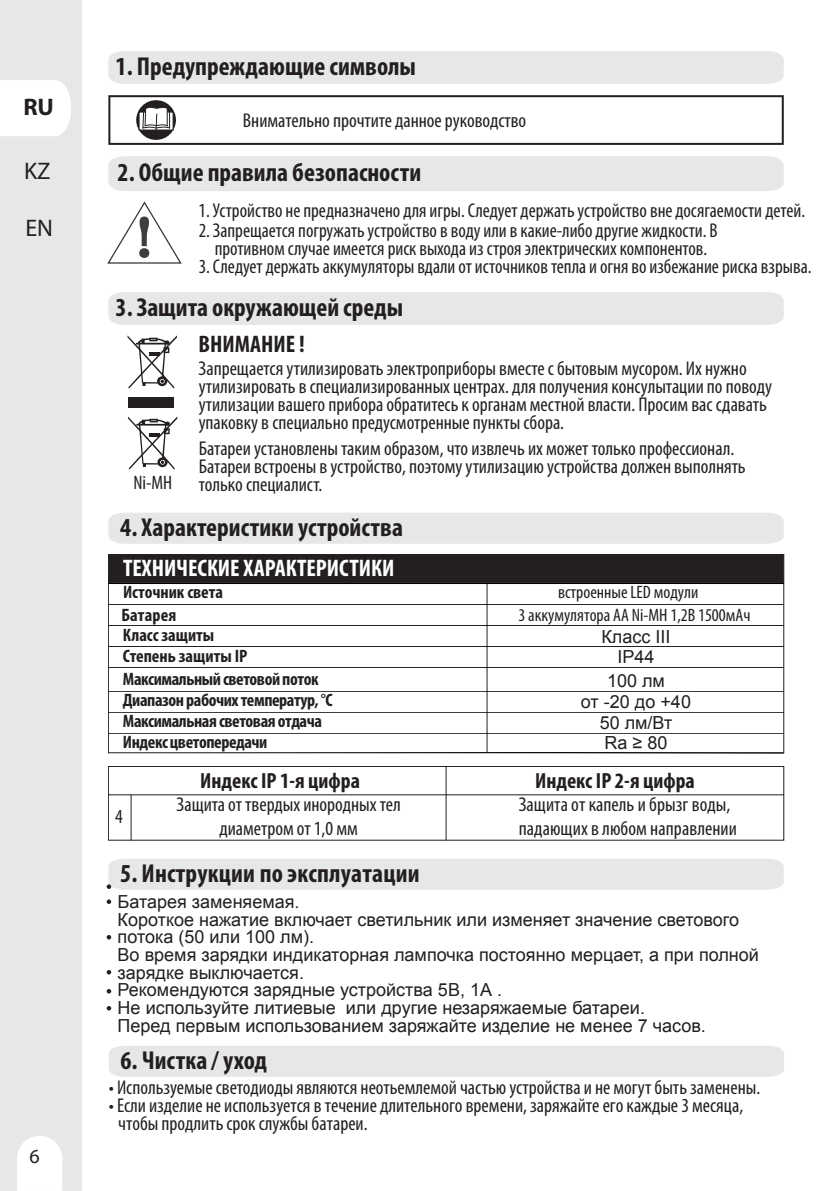
<style>
.page{position:relative;width:840px;height:1191px;background:#fff}
.page>*{position:absolute;margin:0;border:0;box-sizing:border-box;transform-origin:0 0}
.t1{font:700 condensed 26px "Myriad Pro";color:#231f20}
.t2{font:700 condensed 24px "Myriad Pro";color:#fff}
.t3{font:700 condensed 24px "Myriad Pro";color:#231f20}
.t4{font:24px "Myriad Pro";color:#231f20}
.t5{font:700 24px "Myriad Pro";color:#231f20}
.t6{font:700 condensed 22px "Myriad Pro";color:#231f20}
.t7{font:condensed 20px/18px "Myriad Pro";color:#231f20}
.t8{font:20px "Myriad Pro";color:#231f20}
.t9{font:condensed 19.6px "Myriad Pro";color:#231f20}
.t10{font:18px/17.6px "Arial";color:#231f20}
.t11{font:700 condensed 18px "Myriad Pro";letter-spacing:-.025em;color:#231f20}
.t12{font:condensed 18px "Myriad Pro";color:#231f20}
.t13{font:700 condensed 18px/20.2px "Myriad Pro";color:#231f20}
</style>
<div class="page">
<svg style="left:128px;top:416px;width:49px;height:53px"></svg>
<hr style="left:149px;top:433px;width:10px;height:4px;background:#231f20">
<div style="left:0;top:0;width:81px;height:1191px;background:#e6e7e9"></div>
<div style="left:0;top:80px;width:71px;height:56px;background:#fff"></div>
<div style="left:109px;top:1046px;width:674px;height:30px;background:#e6e7e9"></div>
<hr style="left:108px;top:794px;width:675px;height:1px;background:#231f20">
<hr style="left:445px;top:766px;width:1px;height:74px;background:#231f20">
<div style="left:108px;top:766px;width:675px;height:74px;border:1px solid #231f20"></div>
<hr style="left:131px;top:795px;width:1px;height:45px;background:#231f20">
<div style="left:108px;top:513px;width:675px;height:31px;background:#e6e7e9"></div>
<svg style="left:127px;top:335px;width:50px;height:53px"></svg>
<hr style="left:149px;top:352px;width:10px;height:4px;background:#231f20">
<div style="left:129px;top:398px;width:45px;height:10px;background:#231f20"></div>
<div style="left:108px;top:292px;width:675px;height:33px;background:#e6e7e9"></div>
<svg style="left:107px;top:201px;width:75px;height:63px"></svg>
<div style="left:108px;top:156px;width:675px;height:35px;background:#e6e7e9"></div>
<svg style="left:108px;top:95px;width:675px;height:50px"></svg>
<div style="left:108px;top:51px;width:675px;height:33px;background:#e6e7e9"></div>
<svg style="left:17px;top:1136px;width:45px;height:55px;background:#fcfcfd"></svg>
<div style="left:107px;top:859px;width:676px;height:30px;background:#e6e7e9"></div>
<svg style="left:107px;top:899px;width:4px;height:5px"></svg>
<svg style="left:107px;top:935px;width:4px;height:4px"></svg>
<svg style="left:107px;top:970px;width:4px;height:4px"></svg>
<svg style="left:107px;top:989px;width:4px;height:4px"></svg>
<svg style="left:107px;top:1006px;width:4px;height:4px"></svg>
<div style="left:108px;top:554px;width:675px;height:29px;background:#231f20"></div>
<hr style="left:486px;top:584px;width:1px;height:168px;background:#231f20">
<hr style="left:108px;top:583px;width:675px;height:1px;background:#231f20">
<hr style="left:108px;top:604px;width:675px;height:1px;background:#231f20">
<hr style="left:108px;top:625px;width:675px;height:1px;background:#231f20">
<hr style="left:108px;top:646px;width:675px;height:1px;background:#231f20">
<hr style="left:108px;top:667px;width:675px;height:1px;background:#231f20">
<hr style="left:108px;top:691px;width:675px;height:1px;background:#231f20">
<hr style="left:108px;top:712px;width:675px;height:1px;background:#231f20">
<hr style="left:108px;top:733px;width:675px;height:1px;background:#231f20">
<svg style="left:108px;top:752px;width:675px;height:1px"></svg>
<p class="t5" style="left:23px;top:94px;width:32px">RU</p>
<p class="t4" style="left:24px;top:156px;width:28px">KZ</p>
<p class="t4" style="left:25px;top:213px;width:29px">EN</p>
<p class="t8" style="left:29px;top:1143px;width:12px">6</p>
<h1 class="t1" style="left:116px;top:50px;width:302px">1. Предупреждающие символы</h1>
<p class="t7" style="left:243px;top:111px;width:285px">Внимательно прочтите данное руководство</p>
<h1 class="t1" style="left:118px;top:156px;width:305px">2. Общие правила безопасности</h1>
<p class="t7" style="left:198px;top:201px;width:607px">1. Устройство не предназначено для игры. Следует держать устройство вне досягаемости детей.</p>
<p class="t7" style="left:198px;top:222px;width:520px;text-align:center">2. Запрещается погружать устройство в воду или в какие-либо другие жидкости. В противном случае имеется риск выхода из строя электрических компонентов.</p>
<p class="t7" style="left:198px;top:258px;width:614px">3. Следует держать аккумуляторы вдали от источников тепла и огня во избежание риска взрыва.</p>
<h1 class="t1" style="left:116px;top:291px;width:289px">3. Защита окружающей среды</h1>
<p class="t9" style="left:133px;top:472px;width:40px">Ni-MH</p>
<p class="t3" style="left:198px;top:329px;width:108px">ВНИМАНИЕ !</p>
<p class="t7" style="left:198px;top:360px;width:574px">Запрещается утилизировать электроприборы вместе с бытовым мусором. Их нужно утилизировать в специализированных центрах. для получения консулытации по поводу утилизации вашего прибора обратитесь к органам местной власти. Просим вас сдавать упаковку в специально предусмотренные пункты сбора.</p>
<p class="t7" style="left:198px;top:440px;width:548px">Батареи установлены таким образом, что извлечь их может только профессионал.<br>Батареи встроены в устройство, поэтому утилизацию устройства должен выполнять только специалист.</p>
<h1 class="t1" style="left:120px;top:511px;width:284px">4. Характеристики устройства</h1>
<p class="t2" style="left:123px;top:553px;width:273px">ТЕХНИЧЕСКИЕ ХАРАКТЕРИСТИКИ</p>
<p class="t13" style="left:123px;top:582px;width:102px">Источник света</p>
<p class="t12" style="left:557px;top:582px;width:142px">встроенные LED модули</p>
<p class="t12" style="left:518px;top:605px;width:233px">3 аккумулятора AA Ni-MH 1,2В 1500мАч</p>
<p class="t10" style="left:601px;top:628px;width:71px">Класс III</p>
<p class="t13" style="left:121px;top:605px;width:127px">Батарея<br>Класс защиты<br>Степень защиты IР</p>
<p class="t11" style="left:123px;top:668px;width:197px">Максимальный световой поток</p>
<p class="t10" style="left:606px;top:672px;width:59px">100 лм</p>
<p class="t11" style="left:123px;top:689px;width:211px">Диапазон рабочих температур, °C</p>
<p class="t10" style="left:580px;top:693px;width:111px">от -20 до +40</p>
<p class="t11" style="left:123px;top:710px;width:200px">Максимальная световая отдача</p>
<p class="t10" style="left:599px;top:714px;width:74px">50 лм/Вт</p>
<p class="t11" style="left:123px;top:731px;width:146px">Индекс цветопередачи</p>
<p class="t10" style="left:604px;top:734px;width:64px">Ra ≥ 80</p>
<p class="t10" style="left:617px;top:648px;width:39px">IP44</p>
<p class="t7" style="left:115px;top:808px;width:9px">4</p>
<p class="t6" style="left:200px;top:766px;width:161px">Индекс IР 1-я цифра</p>
<p class="t6" style="left:535px;top:766px;width:161px">Индекс IР 2-я цифра</p>
<p class="t7" style="left:176px;top:793px;width:225px;line-height:24px;text-align:center">Защита от твердых инородных тел диаметром от 1,0 мм</p>
<p class="t7" style="left:518px;top:793px;width:219px;line-height:24px">Защита от капель и брызг воды, падающих в любом направлении</p>
<h1 class="t1" style="left:120px;top:857px;width:301px">5. Инструкции по эксплуатации</h1>
<p class="t10" style="left:118px;top:893px;width:642px">Батарея заменяемая.<br>Короткое нажатие включает светильник или изменяет значение светового потока (50 или 100 лм).<br>Во время зарядки индикаторная лампочка постоянно мерцает, а при полной зарядке выключается.<br>Рекомендуются зарядные устройства 5В, 1А .<br>Не используйте литиевые или другие незаряжаемые батареи.<br>Перед первым использованием заряжайте изделие не менее 7 часов.</p>
<h1 class="t1" style="left:120px;top:1044px;width:148px">6. Чистка / уход</h1>
<p class="t7" style="left:109px;top:1078px;width:652px">• Используемые светодиоды являются неотьемлемой частью устройства и не могут быть заменены.</p>
<p class="t7" style="left:118px;top:1096px;width:626px;text-indent:-9px">• Если изделие не используется в течение длительного времени, заряжайте его каждые 3 месяца, чтобы продлить срок службы батареи.</p>
</div>
